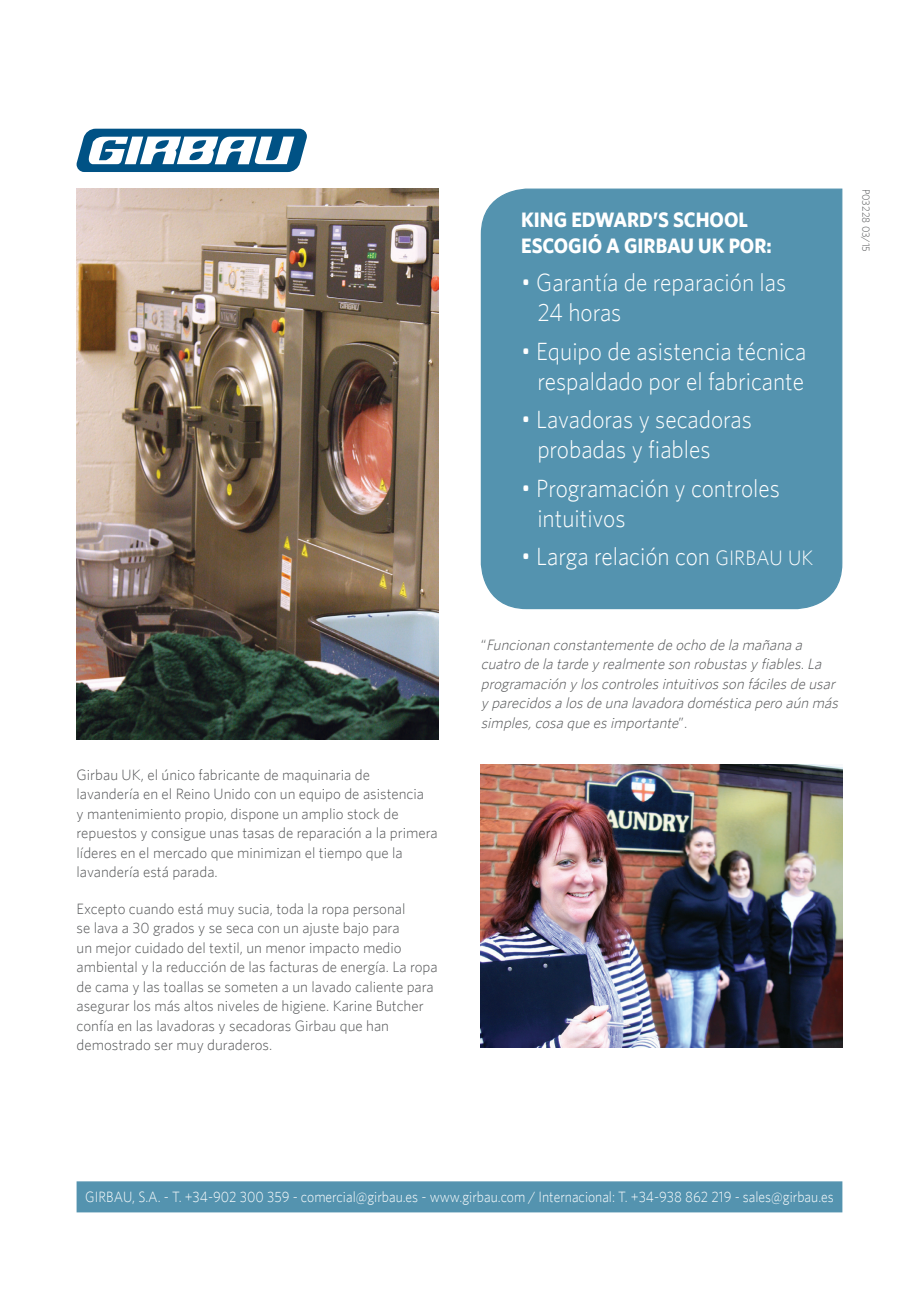
<style>
.page{position:relative;width:919px;height:1289px;background:#fff}
.page>*{position:absolute;margin:0;border:0;box-sizing:border-box;transform-origin:0 0}
.t1{font:300 25.05px/30px "Whitney";color:#fff;scale:.94 1}
.t2{font:700 21px/25.2px "Whitney";color:#fff;scale:.94 1}
.gotham1{font:300 15px/19.5px "Whitney";color:#545557}
.gotham1-2{font:italic 300 15px/19.5px "Whitney";color:#545557}
.t3{font:300 15px "Whitney";color:#fff;scale:.91 1}
.t4{font:300 10.5px "Whitney";color:#545557}
.s1{font-size:21px}
.s2{font-style:normal}
</style>
<div class="page">
<div style="left:480px;top:188px;width:363px;height:422px;background:#5493af"></div>
<svg style="left:77px;top:129px;width:230px;height:43px"></svg>
<img style="left:480px;top:764px;width:362px;height:283px">
<div style="left:77px;top:1181px;width:765px;height:31px;background:#5493af;border:2px solid #5493af"></div>
<img style="left:77px;top:188px;width:361px;height:551px">
<p class="gotham1" style="left:77px;top:764px;width:362px">Girbau UK, el único fabricante de maquinaria de<br>lavandería en el Reino Unido con un equipo de asistencia<br>y mantenimiento propio, dispone un amplio stock de repuestos y consigue unas tasas de reparación a la primera líderes en el mercado que minimizan el tiempo que la lavandería está parada.</p>
<p class="gotham1" style="left:77px;top:898px;width:362px">Excepto cuando está muy sucia, toda la ropa personal<br>se lava a 30 grados y se seca con un ajuste bajo para<br>un mejor cuidado del textil, un menor impacto medio ambiental y la reducción de las facturas de energía. La ropa de cama y las toallas se someten a un lavado caliente para asegurar los más altos niveles de higiene. Karine Butcher confía en las lavadoras y secadoras Girbau que han demostrado ser muy duraderos.</p>
<p class="t2" style="left:521px;top:207px;width:268px">KING EDWARD’S SCHOOL<br>ESCOGIÓ A GIRBAU UK POR:</p>
<p class="t1" style="left:537px;top:267px;width:266px;text-indent:-16px">• Garantía de reparación las<br>24 horas</p>
<p class="t1" style="left:521px;top:335px;width:305px;text-align:center">• Equipo de asistencia técnica respaldado por el fabricante</p>
<p class="t1" style="left:537px;top:404px;width:230px;text-indent:-16px">• Lavadoras y secadoras probadas y fiables</p>
<p class="t1" style="left:537px;top:472px;width:259px;text-indent:-16px">• Programación y controles intuitivos</p>
<p class="t1" style="left:521px;top:541px;width:312px">• Larga relación con <span class="s1">GIRBAU UK</span></p>
<p class="t4" style="left:872px;top:188px;width:65px;rotate:90deg">P03228 03/15</p>
<p class="gotham1-2" style="left:480px;top:634px;width:362px"><span class="s2">“</span> Funcionan constantemente de ocho de la mañana a cuatro de la tarde y realmente son robustasy fiables.La programación y loscontrolesintuitivosson fácilesde usar y parecidosa losde una lavadora doméstica pero aún más simples,cosa que esimportante<span class="s2">” .</span></p>
<p class="t3" style="left:85px;top:1187px;width:823px">GIRBAU, S.A. - T. +34-902 300 359 - comercial@girbau.es - www.girbau.com / Internacional: T. +34-938 862 219 - sales@girbau.es</p>
</div>
